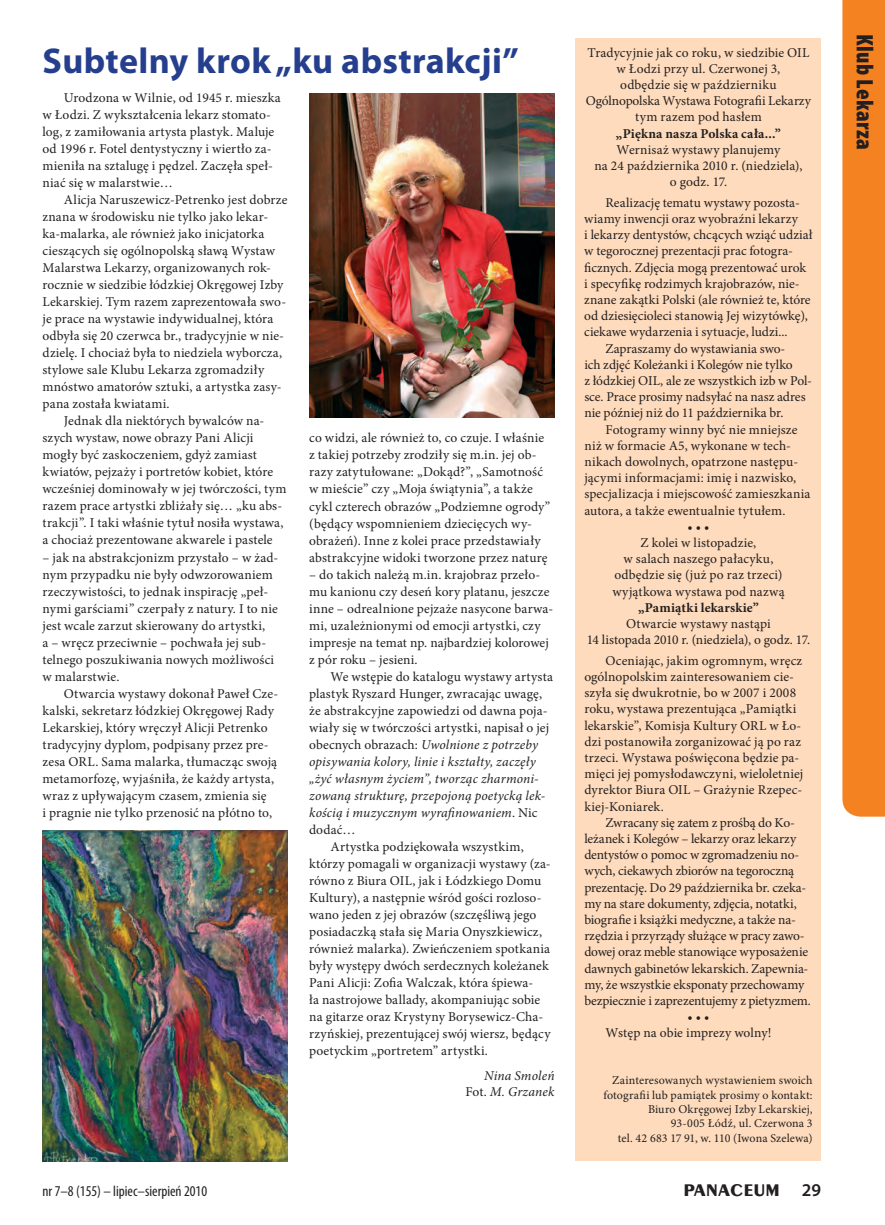
<style>
.page{position:relative;width:885px;height:1225px;background:#fff}
.page>*{position:absolute;margin:0;border:0;box-sizing:border-box;transform-origin:0 0}
.P_Tytuł_mały_24{font:700 36px "Myriad Pro";letter-spacing:.01em;color:#253f8e}
.t1{font:900 condensed 24px "Myriad Pro";letter-spacing:.015em;color:#231f20}
.t2{font:700 18px "Penguin";color:#231f20}
.t3{font:condensed 15px "Myriad Pro";color:#231f20}
.P_Tekst{font:13.5px/17px "Minion Pro";letter-spacing:.01em;color:#231f20}
.P_Tekst-2{font:13.5px/16.2px "Minion Pro";letter-spacing:-.01em;color:#231f20}
.P_Tekst-3{font:700 13.5px "Minion Pro";letter-spacing:.01em;color:#231f20}
.P_Tekst-4{font:italic 13.5px "Minion Pro";letter-spacing:.01em;color:#231f20}
.P_Tekst-5{font:12px/14.4px "Minion Pro";letter-spacing:.01em;color:#231f20;text-align:right}
.s1{font-style:italic}
.s2{font-style:normal}
.s3{font-family:"Myriad Pro";font-weight:600}
</style>
<div class="page">
<div style="left:842px;top:0;width:42px;height:816px;background:#f58220"></div>
<div style="left:575px;top:38px;width:246px;height:1123px;background:#fddbbc"></div>
<img style="left:309px;top:93px;width:245px;height:324px">
<img style="left:43px;top:830px;width:245px;height:331px">
<p class="P_Tytuł_mały_24" style="left:43px;top:37px;width:477px">Subtelny krok „ku abstrakcji”</p>
<p class="P_Tekst" style="left:587px;top:44px;width:223px;line-height:16.2px;text-align:center">Tradycyjnie jak co roku, w siedzibie OIL w Łodzi przy ul. Czerwonej 3,</p>
<p class="P_Tekst" style="left:620px;top:76px;width:158px">odbędzie się w październiku</p>
<p class="P_Tekst-2" style="left:586px;top:93px;width:226px">Ogólnopolska Wystawa Fotografii Lekarzy</p>
<p class="P_Tekst" style="left:635px;top:109px;width:128px">tym razem pod hasłem</p>
<p class="P_Tekst-3" style="left:616px;top:124px;width:166px">„Piękna nasza Polska cała...”</p>
<p class="P_Tekst" style="left:594px;top:141px;width:209px;line-height:16.2px;text-align:center">Wernisaż wystawy planujemy<br>na 24 października 2010 r. (niedziela), o godz. 17.</p>
<p class="P_Tekst" style="left:584px;top:194px;width:230px;line-height:16.2px;text-indent:21px">Realizację tematu wystawy pozosta&shy;wiamy inwencji oraz wyobraźni lekarzy<br>i lekarzy dentystów, chcących wziąć udział w tegorocznej prezentacji prac fotogra&shy;ficznych. Zdjęcia mogą prezentować urok i specyfikę rodzimych krajobrazów, nie&shy;znane zakątki Polski (ale również te, które od dziesięcioleci stanowią Jej wizytówkę), ciekawe wydarzenia i sytuacje, ludzi...</p>
<p class="P_Tekst" style="left:584px;top:340px;width:229px;line-height:16.2px;text-indent:21px">Zapraszamy do wystawiania swo-<br>ich zdjęć Koleżanki i Kolegów nie tylko<br>z łódzkiej OIL, ale ze wszystkich izb w Pol&shy;sce. Prace prosimy nadsyłać na nasz adres nie później niż do 11 października br.</p>
<p class="P_Tekst" style="left:584px;top:421px;width:228px;line-height:16.2px;text-indent:21px">Fotogramy winny być nie mniejsze niż w formacie A5, wykonane w tech&shy;nikach dowolnych, opatrzone następu&shy;jącymi informacjami: imię i nazwisko, specjalizacja i miejscowość zamieszkania autora, a także ewentualnie tytułem.</p>
<p class="P_Tekst" style="left:687px;top:518px;width:23px">• • •</p>
<p class="P_Tekst" style="left:623px;top:534px;width:151px;line-height:16.2px;text-align:center">Z kolei w listopadzie,<br>w salach naszego pałacyku,</p>
<p class="P_Tekst" style="left:612px;top:567px;width:174px;line-height:16.2px">odbędzie się (już po raz trzeci) wyjątkowa wystawa pod nazwą</p>
<p class="P_Tekst-3" style="left:638px;top:598px;width:122px">„Pamiątki lekarskie”</p>
<p class="P_Tekst" style="left:626px;top:615px;width:146px">Otwarcie wystawy nastąpi</p>
<p class="P_Tekst" style="left:587px;top:631px;width:225px">14 listopada 2010 r. (niedziela), o godz. 17.</p>
<p class="P_Tekst" style="left:584px;top:652px;width:220px;line-height:16.2px;text-indent:21px">Oceniając, jakim ogromnym, wręcz ogólnopolskim zainteresowaniem cie&shy;szyła się dwukrotnie, bo w 2007 i 2008 roku, wystawa prezentująca „Pamiątki lekarskie”, Komisja Kultury ORL w Ło&shy;dzi postanowiła zorganizować ją po raz trzeci. Wystawa poświęcona będzie pa&shy;mięci jej pomysłodawczyni, wieloletniej dyrektor Biura OIL – Grażynie Rzepec&shy;kiej-Koniarek.</p>
<p class="P_Tekst-2" style="left:584px;top:814px;width:228px;text-indent:21px">Zwracany się zatem z prośbą do Ko&shy;leżanek i Kolegów – lekarzy oraz lekarzy dentystów o pomoc w zgromadzeniu no&shy;wych, ciekawych zbiorów na tegoroczną prezentację. Do 29 października br. czeka&shy;my na stare dokumenty, zdjęcia, notatki, biografie i książki medyczne, a także na&shy;rzędzia i przyrządy służące w pracy zawo&shy;dowej oraz meble stanowiące wyposażenie dawnych gabinetów lekarskich. Zapewnia&shy;my, że wszystkie eksponaty przechowamy bezpiecznie i zaprezentujemy z pietyzmem.</p>
<p class="P_Tekst" style="left:687px;top:1008px;width:23px">• • •</p>
<p class="P_Tekst" style="left:605px;top:1024px;width:167px">Wstęp na obie imprezy wolny!</p>
<p class="P_Tekst-5" style="left:603px;top:1073px;width:211px">Zainteresowanych wystawieniem swoich fotografii lub pamiątek prosimy o kontakt:</p>
<p class="P_Tekst-5" style="left:648px;top:1102px;width:166px">Biuro Okręgowej Izby Lekarskiej,</p>
<p class="P_Tekst-5" style="left:670px;top:1116px;width:143px">93-005 Łódź, ul. Czerwona 3</p>
<p class="P_Tekst-5" style="left:617px;top:1131px;width:196px">tel. 42 683 17 91, w. 110 (Iwona Szelewa)</p>
<p class="P_Tekst" style="left:43px;top:89px;width:240px;text-indent:21px">Urodzona w Wilnie, od 1945 r. mieszka w Łodzi. Z wykształcenia lekarz stomato&shy;log, z zamiłowania artysta plastyk. Maluje od 1996 r. Fotel dentystyczny i wiertło za&shy;mieniła na sztalugę i pędzel. Zaczęła speł&shy;niać się w malarstwie…</p>
<p class="P_Tekst" style="left:43px;top:191px;width:246px;text-indent:21px">Alicja Naruszewicz-Petrenko jest dobrze znana w środowisku nie tylko jako lekar&shy;ka-malarka, ale również jako inicjatorka cieszących się ogólnopolską sławą Wystaw Malarstwa Lekarzy, organizowanych rok&shy;rocznie w siedzibie łódzkiej Okręgowej Izby Lekarskiej. Tym razem zaprezentowała swo&shy;je prace na wystawie indywidualnej, która odbyła się 20 czerwca br., tradycyjnie w nie&shy;dzielę. I chociaż była to niedziela wyborcza, stylowe sale Klubu Lekarza zgromadziły mnóstwo amatorów sztuki, a artystka zasy&shy;pana została kwiatami.</p>
<p class="P_Tekst" style="left:43px;top:413px;width:245px;text-indent:21px">Jednak dla niektórych bywalców na&shy;szych wystaw, nowe obrazy Pani Alicji mogły być zaskoczeniem, gdyż zamiast kwiatów, pejzaży i portretów kobiet, które wcześniej dominowały w jej twórczości, tym razem prace artystki zbliżały się… „ku abs&shy;trakcji”. I taki właśnie tytuł nosiła wystawa, a chociaż prezentowane akwarele i pastele</p>
<p class="P_Tekst" style="left:43px;top:549px;width:237px">– jak na abstrakcjonizm przystało – w żad&shy;nym przypadku nie były odwzorowaniem rzeczywistości, to jednak inspirację „peł&shy;nymi garściami” czerpały z natury. I to nie jest wcale zarzut skierowany do artystki,<br>a – wręcz przeciwnie – pochwała jej sub&shy;telnego poszukiwania nowych możliwości w malarstwie.</p>
<p class="P_Tekst" style="left:43px;top:685px;width:237px;text-indent:21px">Otwarcia wystawy dokonał Paweł Cze&shy;kalski, sekretarz łódzkiej Okręgowej Rady Lekarskiej, który wręczył Alicji Petrenko tradycyjny dyplom, podpisany przez pre&shy;zesa ORL. Sama malarka, tłumacząc swoją metamorfozę, wyjaśniła, że każdy artysta, wraz z upływającym czasem, zmienia się<br>i pragnie nie tylko przenosić na płótno to,</p>
<p class="P_Tekst" style="left:309px;top:430px;width:242px">co widzi, ale również to, co czuje. I właśnie z takiej potrzeby zrodziły się m.in. jej ob&shy;razy zatytułowane: „Dokąd?”, „Samotność w mieście” czy „Moja świątynia”, a także cykl czterech obrazów „Podziemne ogrody” (będący wspomnieniem dziecięcych wy&shy;obrażeń). Inne z kolei prace przedstawiały abstrakcyjne widoki tworzone przez naturę</p>
<p class="P_Tekst" style="left:309px;top:566px;width:245px">– do takich należą m.in. krajobraz przeło&shy;mu kanionu czy deseń kory platanu, jeszcze inne – odrealnione pejzaże nasycone barwa&shy;mi, uzależnionymi od emocji artystki, czy impresje na temat np. najbardziej kolorowej z pór roku – jesieni.</p>
<p class="P_Tekst" style="left:309px;top:668px;width:245px;text-indent:21px">We wstępie do katalogu wystawy artysta plastyk Ryszard Hunger, zwracając uwagę, że abstrakcyjne zapowiedzi od dawna poja&shy;wiały się w twórczości artystki, napisał o jej obecnych obrazach: <span class="s1">Uwolnione z potrzeby opisywania kolory, linie i kształty, zaczęły „żyć własnym życiem”, tworząc zharmoni&shy;zowaną strukturę, przepojoną poetycką lek&shy;kością i muzycznym wyrafinowaniem</span>. Nic dodać…</p>
<p class="P_Tekst" style="left:309px;top:838px;width:243px;text-indent:21px">Artystka podziękowała wszystkim, którzy pomagali w organizacji wystawy (za&shy;równo z Biura OIL, jak i Łódzkiego Domu Kultury), a następnie wśród gości rozloso&shy;wano jeden z jej obrazów (szczęśliwą jego posiadaczką stała się Maria Onyszkiewicz, również malarka). Zwieńczeniem spotkania były występy dwóch serdecznych koleżanek Pani Alicji: Zofia Walczak, która śpiewa-<br>ła nastrojowe ballady, akompaniując sobie na gitarze oraz Krystyny Borysewicz-Cha&shy;rzyńskiej, prezentującej swój wiersz, będący poetyckim „portretem” artystki.</p>
<p class="P_Tekst-4" style="left:484px;top:1066px;width:72px">Nina Smoleń</p>
<p class="P_Tekst-4" style="left:465px;top:1082px;width:91px"><span class="s2">Fot.</span> M. Grzanek</p>
<p class="t3" style="left:43px;top:1181px;width:166px">nr 7–8 (155) – lipiec–sierpień 2010</p>
<h3 class="t2" style="left:683px;top:1179px;width:139px">PANACEUM <span class="s3">29</span></h3>
<p class="t1" style="left:880px;top:34px;width:117px;rotate:90deg">Klub Lekarza</p>
</div>
